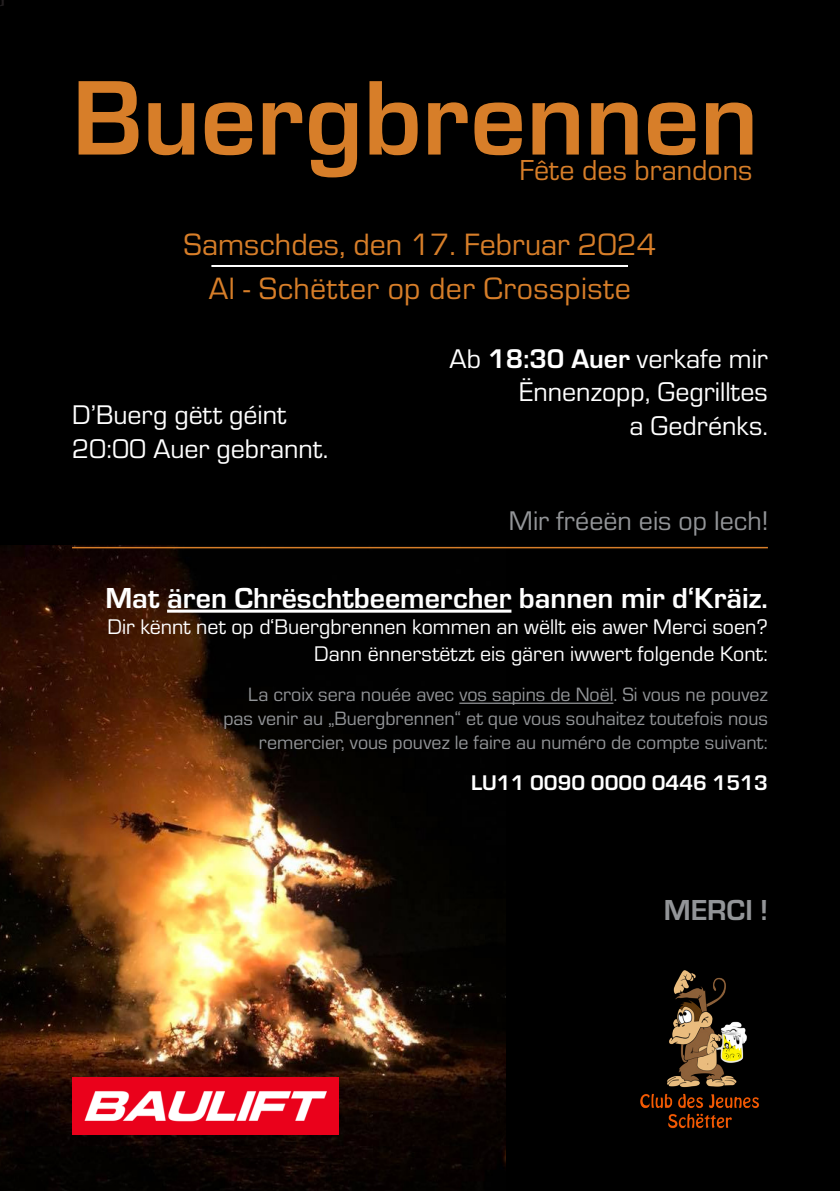
<style>
.page{position:relative;width:840px;height:1191px;background:#fff}
.page>*{position:absolute;margin:0;border:0;box-sizing:border-box;transform-origin:0 0}
.t1{font:700 110px "Eurostile";letter-spacing:.005em;color:#d77e29}
.t2{font:32px "Eurostile";letter-spacing:.01em;color:#d77e29}
.t3{font:700 30px "Eurostile";color:#fff}
.t4{font:30px "Eurostile";color:#d77e29}
.t5{font:700 30px "Eurostile";color:#939598}
.t6{font:28px "Eurostile";color:#fff}
.t7{font:28px "Eurostile";color:#939598}
.t8{font:22px "Eurostile";color:#fff}
.t9{font:700 22px "Eurostile";color:#fff}
.t10{font:20px/24px "Eurostile";color:#939598;text-align:right}
.s1{font-weight:700}
</style>
<div class="page">
<div style="left:0;top:0;width:839px;height:1191px;background:#000"></div>
<img style="left:0;top:545px;width:505px;height:646px">
<img style="left:640px;top:970px;width:120px;height:159px">
<hr style="left:167px;top:609px;width:344px;height:3px;background:#fff">
<hr style="left:72px;top:547px;width:695px;height:1px;background:#d77e29">
<hr style="left:459px;top:702px;width:154px;height:2px;background:#939598">
<hr style="left:211px;top:265px;width:416px;height:2px;background:#fff">
<img style="left:72px;top:1077px;width:266px;height:57px">
<p class="t1" style="left:72px;top:39px;width:687px">Buergbrennen</p>
<p class="t4" style="left:519px;top:150px;width:234px">Fête des brandons</p>
<p class="t2" style="left:183px;top:223px;width:474px">Samschdes, den 17. Februar 2024</p>
<p class="t2" style="left:209px;top:267px;width:423px">Al - Schëtter op der Crosspiste</p>
<p class="t6" style="left:72px;top:396px;width:215px">D’Buerg gëtt géint</p>
<p class="t6" style="left:72px;top:430px;width:257px">20:00 Auer gebrannt.</p>
<p class="t6" style="left:449px;top:339px;width:320px">Ab <span class="s1">18:30 Auer</span> verkafe mir</p>
<p class="t6" style="left:518px;top:373px;width:250px">Ënnenzopp, Gegrilltes</p>
<p class="t6" style="left:629px;top:407px;width:140px">a Gedrénks.</p>
<p class="t7" style="left:508px;top:501px;width:261px">Mir fréeën eis op Iech!</p>
<p class="t3" style="left:105px;top:576px;width:663px">Mat ären Chrëschtbeemercher bannen mir d‘Kräiz.</p>
<p class="t8" style="left:108px;top:612px;width:661px">Dir kënnt net op d‘Buergbrennen kommen an wëllt eis awer Merci soen?</p>
<p class="t8" style="left:314px;top:638px;width:455px">Dann ënnerstëtzt eis gären iwwert folgende Kont:</p>
<p class="t10" style="left:223px;top:681px;width:545px">La croix sera nouée avec vos sapins de Noël. Si vous ne pouvez pas venir au „Buergbrennen“ et que vous souhaitez toutefois nous remercier, vous pouvez le faire au numéro de compte suivant:</p>
<p class="t9" style="left:471px;top:767px;width:298px">LU11 0090 0000 0446 1513</p>
<p class="t5" style="left:663px;top:889px;width:106px">MERCI !</p>
</div>
